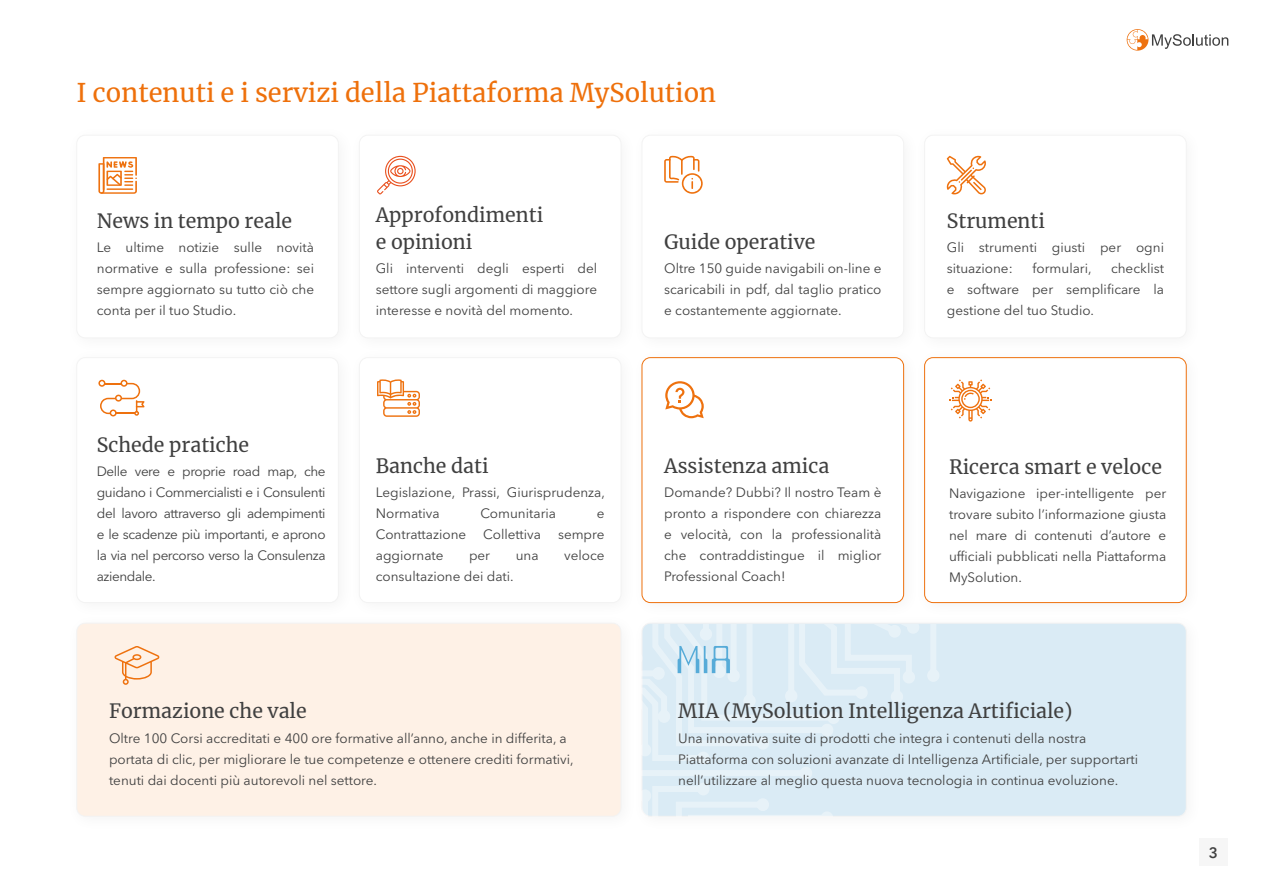
<style>
.page{position:relative;width:1263px;height:893px;background:#fff}
.page>*{position:absolute;margin:0;border:0;box-sizing:border-box;transform-origin:0 0}
.t1{font:25.5px "Merriweather";color:#ee700b}
.t2{font:19.5px "Merriweather";color:#404040}
.t3{font:600 15px "Avenir Next LT Pro";color:#404040}
.t4{font:13.5px/21px "Avenir Next LT Pro";color:#404040;text-align:justify}
</style>
<div class="page">
<div style="left:1200px;top:839px;width:28px;height:27px;background:#f6f6f6"></div>
<svg style="left:1126px;top:29px;width:102px;height:22px"></svg>
<div style="left:642px;top:623px;width:544px;height:193px;background:#daebf5;border-radius:9px"></div>
<svg style="left:642px;top:624px;width:297px;height:192px"></svg>
<div style="left:77px;top:135px;width:262px;height:203px;border:1px solid #f3f3f3;border-radius:9px"></div>
<div style="left:359px;top:135px;width:262px;height:203px;border:1px solid #f3f3f3;border-radius:9px"></div>
<div style="left:642px;top:135px;width:262px;height:203px;border:1px solid #f3f3f3;border-radius:9px"></div>
<div style="left:924px;top:135px;width:262px;height:203px;border:1px solid #f3f3f3;border-radius:9px"></div>
<div style="left:77px;top:357px;width:262px;height:246px;border:1px solid #f3f3f3;border-radius:9px"></div>
<div style="left:359px;top:357px;width:262px;height:246px;border:1px solid #f3f3f3;border-radius:9px"></div>
<div style="left:642px;top:357px;width:262px;height:246px;border:1px solid #ee710e;border-radius:9px"></div>
<div style="left:924px;top:357px;width:262px;height:246px;border:1px solid #ee710e;border-radius:9px"></div>
<div style="left:77px;top:623px;width:544px;height:193px;background:#fef1e6;border-radius:9px"></div>
<div style="left:77px;top:623px;width:544px;height:193px;border:1px solid #f3f3f3;border-radius:9px"></div>
<svg style="left:98px;top:157px;width:39px;height:37px"></svg>
<svg style="left:377px;top:156px;width:39px;height:38px"></svg>
<svg style="left:664px;top:155px;width:39px;height:39px"></svg>
<svg style="left:947px;top:156px;width:39px;height:39px"></svg>
<svg style="left:98px;top:380px;width:47px;height:36px"></svg>
<svg style="left:377px;top:379px;width:43px;height:38px"></svg>
<svg style="left:665px;top:381px;width:39px;height:37px"></svg>
<svg style="left:949px;top:379px;width:43px;height:43px"></svg>
<svg style="left:114px;top:646px;width:45px;height:39px"></svg>
<svg style="left:678px;top:646px;width:52px;height:27px"></svg>
<p class="t1" style="left:77px;top:75px;width:641px">I contenuti e i servizi della Piattaforma MySolution</p>
<p class="t2" style="left:97px;top:207px;width:197px">News in tempo reale</p>
<p class="t4" style="left:97px;top:237px;width:219px">Le ultime notizie sulle novità normative e sulla professione: sei sempre aggiornato su tutto ciò che conta per il tuo Studio.</p>
<p class="t2" style="left:376px;top:201px;width:169px">Approfondimenti</p>
<p class="t2" style="left:376px;top:228px;width:98px">e opinioni</p>
<p class="t4" style="left:376px;top:258px;width:223px">Gli interventi degli esperti del settore sugli argomenti di maggiore interesse e novità del momento.</p>
<p class="t2" style="left:664px;top:228px;width:153px">Guide operative</p>
<p class="t4" style="left:664px;top:258px;width:219px">Oltre 150 guide navigabili on-line e scaricabili in pdf, dal taglio pratico e costantemente aggiornate.</p>
<p class="t2" style="left:947px;top:207px;width:100px">Strumenti</p>
<p class="t4" style="left:947px;top:237px;width:219px">Gli strumenti giusti per ogni situazione:</p>
<p class="t4" style="left:1032px;top:258px;width:61px">formulari,</p>
<p class="t4" style="left:947px;top:258px;width:219px;text-indent:164px">checklist e software per semplificare la gestione del tuo Studio.</p>
<p class="t2" style="left:97px;top:431px;width:154px">Schede pratiche</p>
<p class="t4" style="left:97px;top:461px;width:230px">Delle vere e proprie road map, che guidano i Commercialisti e i Consulenti del lavoro attraverso gli adempimenti e le scadenze più importanti, e aprono la via nel percorso verso la Consulenza aziendale.</p>
<p class="t2" style="left:376px;top:452px;width:114px">Banche dati</p>
<p class="t4" style="left:376px;top:482px;width:231px">Legislazione, Prassi, Giurisprudenza,<br>Normativa</p>
<p class="t4" style="left:480px;top:503px;width:77px">Comunitaria</p>
<p class="t4" style="left:597px;top:503px;width:9px">e</p>
<p class="t4" style="left:376px;top:524px;width:92px">Contrattazione</p>
<p class="t4" style="left:483px;top:524px;width:59px">Collettiva</p>
<p class="t4" style="left:558px;top:524px;width:48px">sempre</p>
<p class="t4" style="left:376px;top:545px;width:69px">aggiornate</p>
<p class="t4" style="left:469px;top:545px;width:23px">per</p>
<p class="t4" style="left:516px;top:545px;width:24px">una</p>
<p class="t4" style="left:564px;top:545px;width:42px">veloce</p>
<p class="t4" style="left:376px;top:566px;width:140px">consultazione dei dati.</p>
<p class="t2" style="left:109px;top:698px;width:199px">Formazione che vale</p>
<p class="t4" style="left:109px;top:727px;width:466px;text-align:left">Oltre 100 Corsi accreditati e 400 ore formative all’anno, anche in differita, a portata di clic, per migliorare le tue competenze e ottenere crediti formativi, tenuti dai docenti più autorevoli nel settore.</p>
<p class="t2" style="left:664px;top:452px;width:167px">Assistenza amica</p>
<p class="t4" style="left:664px;top:482px;width:219px">Domande? Dubbi? Il nostro Team è pronto a rispondere con chiarezza e velocità, con la professionalità che contraddistingue il miglior Professional Coach!</p>
<p class="t2" style="left:949px;top:453px;width:214px">Ricerca smart e veloce</p>
<p class="t4" style="left:949px;top:483px;width:219px">Navigazione iper-intelligente per trovare subito l’informazione giusta nel mare di contenuti d’autore e ufficiali pubblicati nella Piattaforma MySolution.</p>
<p class="t2" style="left:678px;top:698px;width:396px">MIA (MySolution Intelligenza Artificiale)</p>
<p class="t4" style="left:678px;top:727px;width:461px;text-align:left">Una innovativa suite di prodotti che integra i contenuti della nostra<br>Piattaforma con soluzioni avanzate di Intelligenza Artificiale, per supportarti nell’utilizzare al meglio questa nuova tecnologia in continua evoluzione.</p>
<p class="t3" style="left:1209px;top:844px;width:11px">3</p>
</div>
